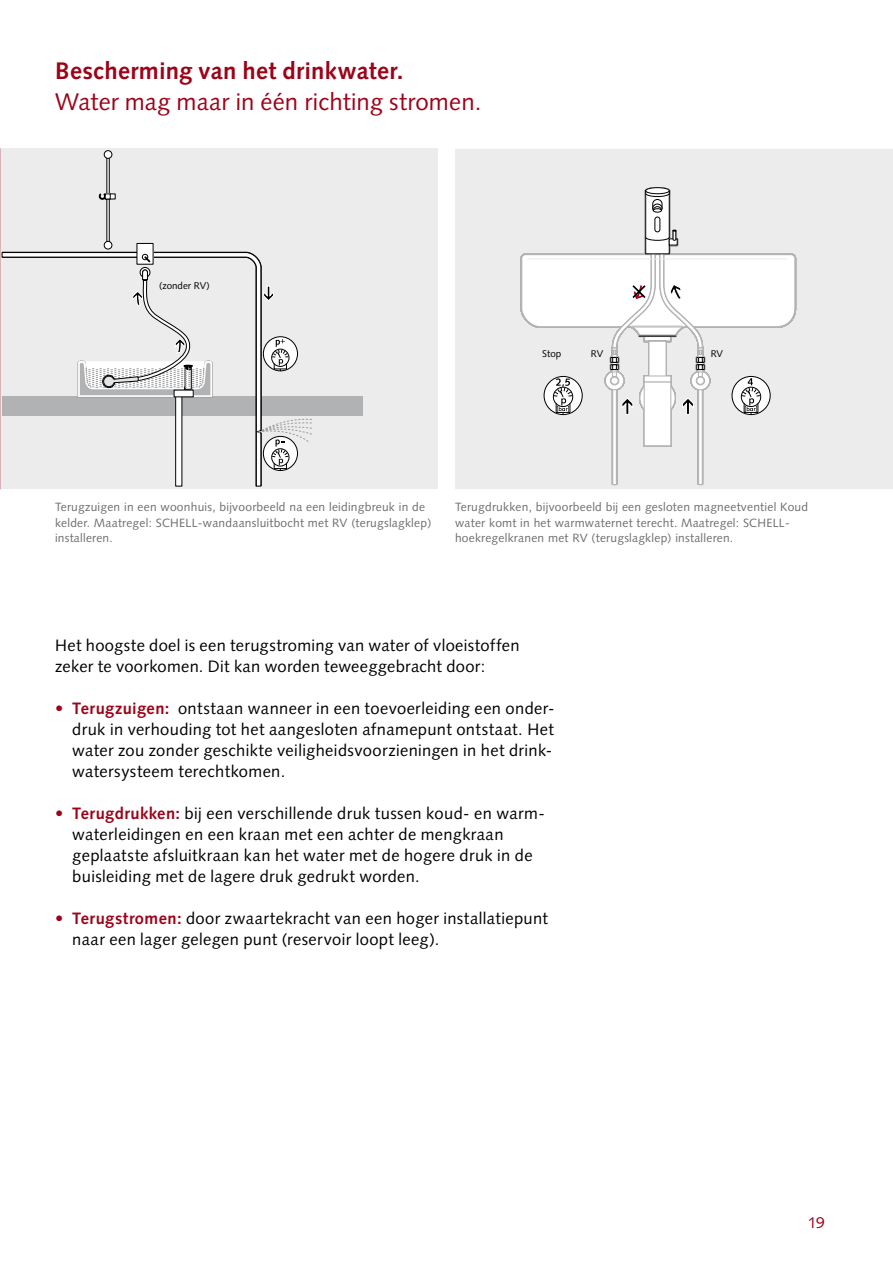
<style>
.page{position:relative;width:893px;height:1263px;background:#fff}
.page>*{position:absolute;margin:0;border:0;box-sizing:border-box;transform-origin:0 0}
.t1{font:24px "Syntax LT Pro";letter-spacing:.005em;color:#9d0318}
.t2{font:700 24px "Syntax LT Pro";letter-spacing:.01em;color:#9d0318}
.t3{font:16.5px/21px "Syntax LT Pro";letter-spacing:.02em;color:#000}
.t4{font:15.75px "Syntax LT Pro";color:#9d0318}
.t5{font:12px/15.8px "Syntax LT Pro";letter-spacing:.02em;color:#6e6e6e}
.t6{font:9.75px "Syntax LT Pro";color:#000}
.s1{color:#9d0318}
.s2{font-weight:700;color:#9d0318}
</style>
<div class="page">
<div style="left:455px;top:149px;width:438px;height:340px;background:#ececec"></div>
<div style="left:0;top:149px;width:438px;height:340px;background:#ececec"></div>
<div style="left:2px;top:397px;width:360px;height:19px;background:#b1b2b3"></div>
<svg style="left:0;top:251px;width:262px;height:237px"></svg>
<svg style="left:2px;top:252px;width:259px;height:234px"></svg>
<svg style="left:263px;top:337px;width:34px;height:34px"></svg>
<div style="left:263px;top:336px;width:35px;height:35px;border:1px solid #000;border-radius:50%"></div>
<div style="left:263px;top:436px;width:35px;height:35px;border:1px solid #000;border-radius:50%"></div>
<div style="left:176px;top:393px;width:6px;height:93px;background:#fff"></div>
<div style="left:175px;top:393px;width:7px;height:93px;border:1px solid #000"></div>
<div style="left:104px;top:151px;width:8px;height:7px;background:#fff;border-radius:50%"></div>
<div style="left:104px;top:150px;width:8px;height:9px;border:1px solid #000;border-radius:50%"></div>
<div style="left:104px;top:241px;width:8px;height:8px;background:#fff;border-radius:50%"></div>
<div style="left:104px;top:241px;width:8px;height:8px;border:1px solid #000;border-radius:50%"></div>
<svg style="left:99px;top:193px;width:11px;height:7px"></svg>
<div style="left:140px;top:267px;width:10px;height:10px;border:1px solid #000;border-radius:50%"></div>
<div style="left:137px;top:243px;width:16px;height:21px;background:#fff"></div>
<svg style="left:141px;top:253px;width:9px;height:9px"></svg>
<svg style="left:258px;top:339px;width:54px;height:131px"></svg>
<svg style="left:78px;top:270px;width:134px;height:127px"></svg>
<svg style="left:263px;top:286px;width:11px;height:15px"></svg>
<div style="left:612px;top:380px;width:5px;height:105px;border:2px solid #b1b2b3"></div>
<div style="left:698px;top:380px;width:5px;height:105px;border:2px solid #b1b2b3"></div>
<svg style="left:520px;top:186px;width:277px;height:262px"></svg>
<svg style="left:613px;top:390px;width:4px;height:95px"></svg>
<svg style="left:698px;top:390px;width:4px;height:95px"></svg>
<svg style="left:691px;top:371px;width:19px;height:19px"></svg>
<div style="left:691px;top:371px;width:19px;height:19px;border:1px solid #b1b2b3;border-radius:50%"></div>
<svg style="left:605px;top:371px;width:19px;height:19px"></svg>
<div style="left:605px;top:371px;width:19px;height:19px;border:1px solid #b1b2b3;border-radius:50%"></div>
<div style="left:696px;top:376px;width:9px;height:9px;border:1px solid #b1b2b3;border-radius:50%"></div>
<div style="left:610px;top:376px;width:9px;height:9px;border:1px solid #b1b2b3;border-radius:50%"></div>
<div style="left:697px;top:377px;width:7px;height:7px;background:#fff;border-radius:50%"></div>
<div style="left:697px;top:377px;width:7px;height:7px;border:1px solid #b1b2b3;border-radius:50%"></div>
<div style="left:611px;top:377px;width:7px;height:7px;background:#fff;border-radius:50%"></div>
<div style="left:611px;top:377px;width:7px;height:7px;border:1px solid #b1b2b3;border-radius:50%"></div>
<svg style="left:640px;top:380px;width:35px;height:35px"></svg>
<div style="left:640px;top:380px;width:35px;height:36px;border:1px solid #b1b2b3;border-radius:50%"></div>
<div style="left:644px;top:382px;width:27px;height:64px;background:#fff;border:1px solid #b1b2b3"></div>
<svg style="left:644px;top:377px;width:27px;height:5px"></svg>
<hr style="left:528px;top:259px;width:259px;height:1px;background:#e9e9e9">
<div style="left:646px;top:191px;width:23px;height:63px;background:#fff"></div>
<div style="left:646px;top:188px;width:23px;height:6px;border:1px solid #000;border-radius:50%"></div>
<svg style="left:645px;top:190px;width:24px;height:22px"></svg>
<div style="left:655px;top:217px;width:5px;height:15px;border:1px solid #000;border-radius:3px"></div>
<div style="left:669px;top:239px;width:8px;height:6px;background:#fff"></div>
<svg style="left:645px;top:230px;width:31px;height:11px"></svg>
<svg style="left:732px;top:376px;width:38px;height:39px"></svg>
<div style="left:732px;top:376px;width:39px;height:39px;border:1px solid #000;border-radius:50%"></div>
<svg style="left:741px;top:378px;width:20px;height:37px"></svg>
<svg style="left:544px;top:376px;width:38px;height:39px"></svg>
<div style="left:544px;top:376px;width:39px;height:39px;border:1px solid #000;border-radius:50%"></div>
<svg style="left:553px;top:378px;width:20px;height:37px"></svg>
<svg style="left:682px;top:398px;width:12px;height:17px"></svg>
<svg style="left:622px;top:398px;width:11px;height:17px"></svg>
<svg style="left:610px;top:253px;width:95px;height:124px"></svg>
<h1 class="t2" style="left:55px;top:56px;width:350px">Bescherming van het drinkwater.</h1>
<h1 class="t1" style="left:55px;top:88px;width:428px">Water mag maar in één richting stromen.</h1>
<p class="t6" style="left:159px;top:280px;width:52px">(zonder RV)</p>
<p class="t6" style="left:542px;top:348px;width:21px">Stop</p>
<p class="t6" style="left:591px;top:348px;width:14px">RV</p>
<p class="t6" style="left:711px;top:348px;width:14px">RV</p>
<p class="t5" style="left:55px;top:499px;width:378px">Terugzuigen in een woonhuis, bijvoorbeeld na een leidingbreuk in de kelder. Maatregel: SCHELL-wandaansluitbocht met RV (terugslagklep) installeren.</p>
<p class="t5" style="left:455px;top:499px;width:355px">Terugdrukken, bijvoorbeeld bij een gesloten magneetventiel Koud water komt in het warmwaternet terecht. Maatregel: SCHELL&shy;hoekregelkranen met RV (terugslagklep) installeren.</p>
<p class="t3" style="left:55px;top:635px;width:466px">Het hoogste doel is een terugstroming van water of vloeistoffen zeker te voorkomen. Dit kan worden teweeggebracht door:</p>
<p class="t3" style="left:72px;top:698px;width:484px;text-indent:-17px"><span class="s1">•</span> <span class="s2">Terugzuigen:</span> ontstaan wanneer in een toevoerleiding een onder&shy;druk in verhouding tot het aangesloten afnamepunt ontstaat. Het water zou zonder geschikte veiligheidsvoorzieningen in het drink&shy;watersysteem terechtkomen.</p>
<p class="t3" style="left:72px;top:803px;width:474px;text-indent:-17px"><span class="s1">•</span> <span class="s2">Terugdrukken:</span> bij een verschillende druk tussen koud- en warm&shy;waterleidingen en een kraan met een achter de mengkraan geplaatste afsluitkraan kan het water met de hogere druk in de buisleiding met de lagere druk gedrukt worden.</p>
<p class="t3" style="left:72px;top:908px;width:477px;text-indent:-17px"><span class="s1">•</span> <span class="s2">Terugstromen:</span> door zwaartekracht van een hoger installatiepunt naar een lager gelegen punt (reservoir loopt leeg).</p>
<p class="t4" style="left:808px;top:1213px;width:19px">19</p>
</div>
